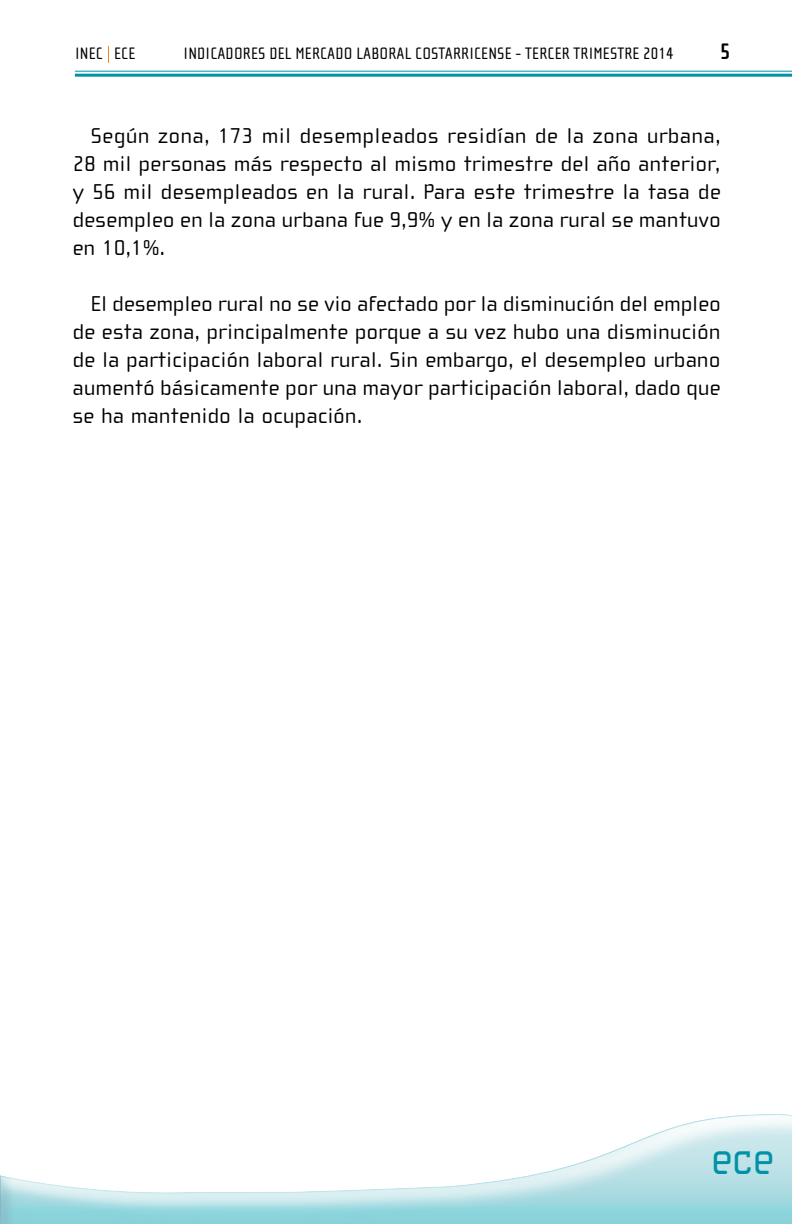
<style>
.page{position:relative;width:792px;height:1224px;background:#fff}
.page>*{position:absolute;margin:0;border:0;box-sizing:border-box;transform-origin:0 0}
.t1{font:47.8px "Cholla Slab";color:#0092a7;scale:.9 1}
.t2{font:700 23px "Cholla Sans";color:#000}
.t3{font:22px/28px "Cholla Wide";letter-spacing:.025em;color:#000;text-align:justify}
.t4{font:17px "Cholla Sans";letter-spacing:.01em;color:#000}
.s1{color:#fff}
</style>
<div class="page">
<div style="left:0;top:1067px;width:792px;height:157px;background:#0092a7;opacity:.75"></div>
<hr style="left:75px;top:71px;width:717px;height:1px;background:#0092a7">
<hr style="left:75px;top:74px;width:717px;height:3px;background:#0092a7">
<p class="t4" style="left:75px;top:44px;width:62px">INEC <span class="s1">|</span> ECE</p>
<p class="t4" style="left:184px;top:44px;width:492px">INDICADORES DEL MERCADO LABORAL COSTARRICENSE - TERCER TRIMESTRE 2014</p>
<p class="t2" style="left:720px;top:39px;width:12px">5</p>
<p class="t3" style="left:73px;top:122px;width:650px;text-indent:18px">Según zona, 173 mil desempleados residían de la zona urbana, 28 mil personas más respecto al mismo trimestre del año anterior, y 56 mil desempleados en la rural. Para este trimestre la tasa de desempleo en la zona urbana fue 9,9% y en la zona rural se mantuvo en 10,1%.</p>
<p class="t3" style="left:73px;top:290px;width:649px;text-indent:18px">El desempleo rural no se vio afectado por la disminución del empleo de esta zona, principalmente porque a su vez hubo una disminución de la participación laboral rural. Sin embargo, el desempleo urbano aumentó básicamente por una mayor participación laboral, dado que se ha mantenido la ocupación.</p>
<h1 class="t1" style="left:711px;top:1132px;width:71px">ece</h1>
</div>
